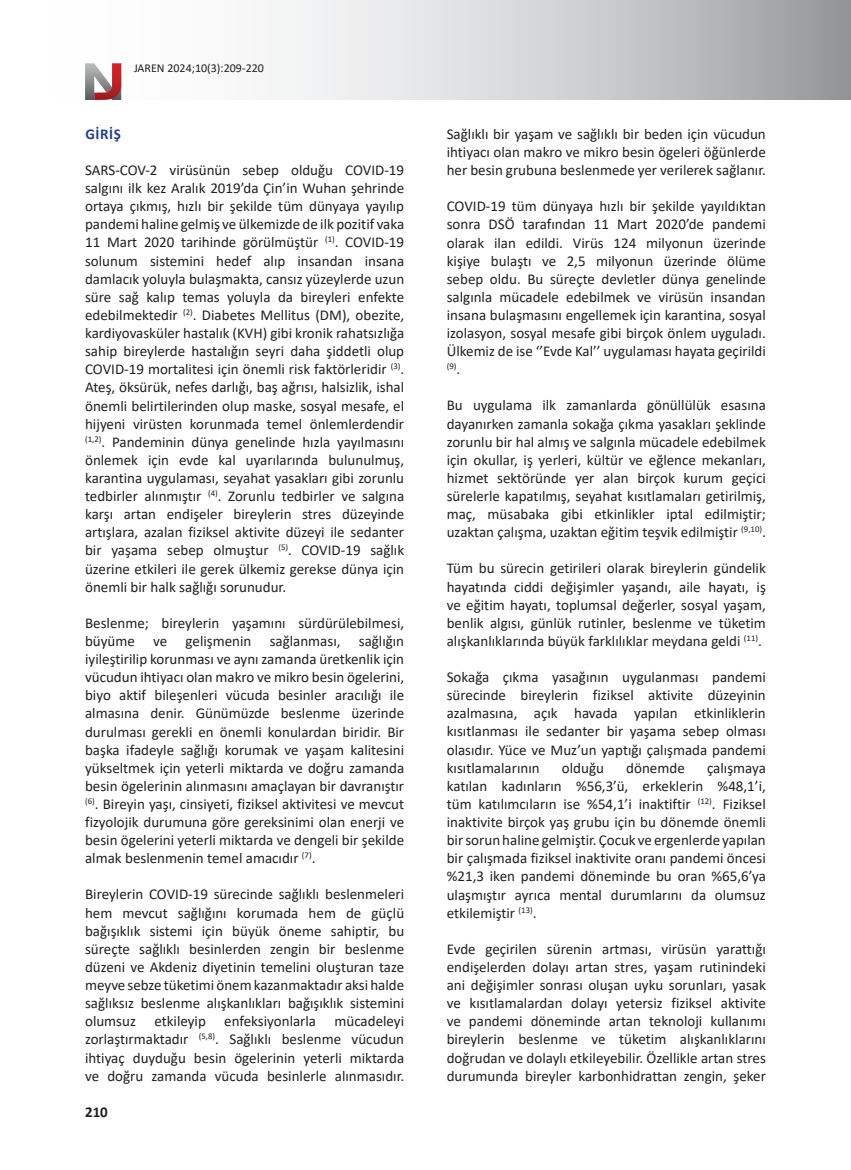
<style>
.page{position:relative;width:851px;height:1170px;background:#fff}
.page>*{position:absolute;margin:0;border:0;box-sizing:border-box;transform-origin:0 0}
.Paragraf{font:15px/18.1px "Calibri";color:#231f20;text-align:justify}
.Başlık_1{font:700 15px "Calibri";color:#253f8e}
.t1{font:700 15px "Calibri";color:#231f20}
.t2{font:12px "Calibri";color:#231f20}
.Paragraf-2{font:8.7px "Calibri";color:#231f20}
.s1{font-size:15px}
</style>
<div class="page">
<svg style="left:121px;top:0;width:729px;height:100px"></svg>
<svg style="left:85px;top:63px;width:36px;height:37px"></svg>
<p class="t2" style="left:134px;top:60px;width:131px">JAREN 2024;10(3):209-220</p>
<p class="Başlık_1" style="left:85px;top:123px;width:37px">GIRIŞ</p>
<p class="Paragraf" style="left:85px;top:160px;width:320px">SARS-COV-2 virüsünün sebep olduğu COVID-19 salgını ilk kez Aralık 2019’da Çin’in Wuhan şehrinde ortaya çıkmış, hızlı bir şekilde tüm dünyaya yayılıp pandemi haline gelmiş ve ülkemizde de ilk pozitif vaka 11 Mart 2020 tarihinde görülmüştür <sup>(1)</sup>. COVID-19 solunum sistemini hedef alıp insandan insana damlacık yoluyla bulaşmakta, cansız yüzeylerde uzun süre sağ kalıp temas yoluyla da bireyleri enfekte edebilmektedir <sup>(2)</sup>. Diabetes Mellitus (DM), obezite, kardiyovasküler hastalık (KVH) gibi kronik rahatsızlığa sahip bireylerde hastalığın seyri daha şiddetli olup COVID-19 mortalitesi için önemli risk faktörleridir <sup>(3)</sup>.<br>Ateş, öksürük, nefes darlığı, baş ağrısı, halsizlik, ishal önemli belirtilerinden olup maske, sosyal mesafe, el hijyeni virüsten korunmada temel önlemlerdendir <sup>(1,2)</sup>. Pandeminin dünya genelinde hızla yayılmasını önlemek için evde kal uyarılarında bulunulmuş, karantina uygulaması, seyahat yasakları gibi zorunlu tedbirler alınmıştır <sup>(4)</sup>. Zorunlu tedbirler ve salgına karşı artan endişeler bireylerin stres düzeyinde artışlara, azalan fiziksel aktivite düzeyi ile sedanter bir yaşama sebep olmuştur <sup>(5)</sup>. COVID-19 sağlık üzerine etkileri ile gerek ülkemiz gerekse dünya için önemli bir halk sağlığı sorunudur.</p>
<p class="Paragraf" style="left:85px;top:613px;width:320px">Beslenme; bireylerin yaşamını sürdürülebilmesi, büyüme ve gelişmenin sağlanması, sağlığın iyileştirilip korunması ve aynı zamanda üretkenlik için vücudun ihtiyacı olan makro ve mikro besin ögelerini, biyo aktif bileşenleri vücuda besinler aracılığı ile almasına denir. Günümüzde beslenme üzerinde durulması gerekli en önemli konulardan biridir. Bir başka ifadeyle sağlığı korumak ve yaşam kalitesini yükseltmek için yeterli miktarda ve doğru zamanda besin ögelerinin alınmasını amaçlayan bir davranıştır <sup>(6)</sup>. Bireyin yaşı, cinsiyeti, fiziksel aktivitesi ve mevcut fizyolojik durumuna göre gereksinimi olan enerji ve besin ögelerini yeterli miktarda ve dengeli bir şekilde almak beslenmenin temel amacıdır <sup>(7)</sup>.</p>
<p class="Paragraf" style="left:85px;top:885px;width:320px">Bireylerin COVID-19 sürecinde sağlıklı beslenmeleri hem mevcut sağlığını korumada hem de güçlü bağışıklık sistemi için büyük öneme sahiptir, bu süreçte sağlıklı besinlerden zengin bir beslenme düzeni ve Akdeniz diyetinin temelini oluşturan taze meyve sebze tüketimi önem kazanmaktadır aksi halde sağlıksız beslenme alışkanlıkları bağışıklık sistemini olumsuz etkileyip enfeksiyonlarla mücadeleyi zorlaştırmaktadır <sup>(5,8)</sup>. Sağlıklı beslenme vücudun ihtiyaç duyduğu besin ögelerinin yeterli miktarda ve doğru zamanda vücuda besinlerle alınmasıdır.</p>
<p class="t1" style="left:85px;top:1101px;width:24px">210</p>
<p class="Paragraf" style="left:446px;top:124px;width:320px">Sağlıklı bir yaşam ve sağlıklı bir beden için vücudun ihtiyacı olan makro ve mikro besin ögeleri öğünlerde her besin grubuna beslenmede yer verilerek sağlanır.</p>
<p class="Paragraf" style="left:446px;top:197px;width:320px">COVID-19 tüm dünyaya hızlı bir şekilde yayıldıktan sonra DSÖ tarafından 11 Mart 2020’de pandemi olarak ilan edildi. Virüs 124 milyonun üzerinde kişiye bulaştı ve 2,5 milyonun üzerinde ölüme sebep oldu. Bu süreçte devletler dünya genelinde salgınla mücadele edebilmek ve virüsün insandan insana bulaşmasını engellemek için karantina, sosyal izolasyon, sosyal mesafe gibi birçok önlem uyguladı.<br>Ülkemiz de ise ‘’Evde Kal’’ uygulaması hayata geçirildi</p>
<p class="Paragraf-2" style="left:446px;top:360px;width:15px">(9)<span class="s1">.</span></p>
<p class="Paragraf" style="left:446px;top:396px;width:320px">Bu uygulama ilk zamanlarda gönüllülük esasına dayanırken zamanla sokağa çıkma yasakları şeklinde zorunlu bir hal almış ve salgınla mücadele edebilmek için okullar, iş yerleri, kültür ve eğlence mekanları, hizmet sektöründe yer alan birçok kurum geçici sürelerle kapatılmış, seyahat kısıtlamaları getirilmiş, maç, müsabaka gibi etkinlikler iptal edilmiştir; uzaktan çalışma, uzaktan eğitim teşvik edilmiştir <sup>(9,10)</sup>.</p>
<p class="Paragraf" style="left:446px;top:559px;width:320px">Tüm bu sürecin getirileri olarak bireylerin gündelik hayatında ciddi değişimler yaşandı, aile hayatı, iş ve eğitim hayatı, toplumsal değerler, sosyal yaşam, benlik algısı, günlük rutinler, beslenme ve tüketim alışkanlıklarında büyük farklılıklar meydana geldi <sup>(11)</sup>.</p>
<p class="Paragraf" style="left:446px;top:667px;width:320px">Sokağa çıkma yasağının uygulanması pandemi sürecinde bireylerin fiziksel aktivite düzeyinin azalmasına, açık havada yapılan etkinliklerin kısıtlanması ile sedanter bir yaşama sebep olması olasıdır. Yüce ve Muz’un yaptığı çalışmada pandemi kısıtlamalarının</p>
<p class="Paragraf" style="left:562px;top:758px;width:44px">olduğu</p>
<p class="Paragraf" style="left:626px;top:758px;width:60px">dönemde</p>
<p class="Paragraf" style="left:446px;top:758px;width:320px;text-indent:260px">çalışmaya katılan kadınların %56,3’ü, erkeklerin %48,1’i, tüm katılımcıların ise %54,1’i inaktiftir <sup>(12)</sup>. Fiziksel inaktivite birçok yaş grubu için bu dönemde önemli bir sorun haline gelmiştir. Çocuk ve ergenlerde yapılan bir çalışmada fiziksel inaktivite oranı pandemi öncesi %21,3 iken pandemi döneminde bu oran %65,6’ya ulaşmıştır ayrıca mental durumlarını da olumsuz etkilemiştir <sup>(13)</sup>.</p>
<p class="Paragraf" style="left:446px;top:939px;width:320px">Evde geçirilen sürenin artması, virüsün yarattığı endişelerden dolayı artan stres, yaşam rutinindeki ani değişimler sonrası oluşan uyku sorunları, yasak ve kısıtlamalardan dolayı yetersiz fiziksel aktivite ve pandemi döneminde artan teknoloji kullanımı bireylerin beslenme ve tüketim alışkanlıklarını doğrudan ve dolaylı etkileyebilir. Özellikle artan stres durumunda bireyler karbonhidrattan zengin, şeker</p>
</div>
